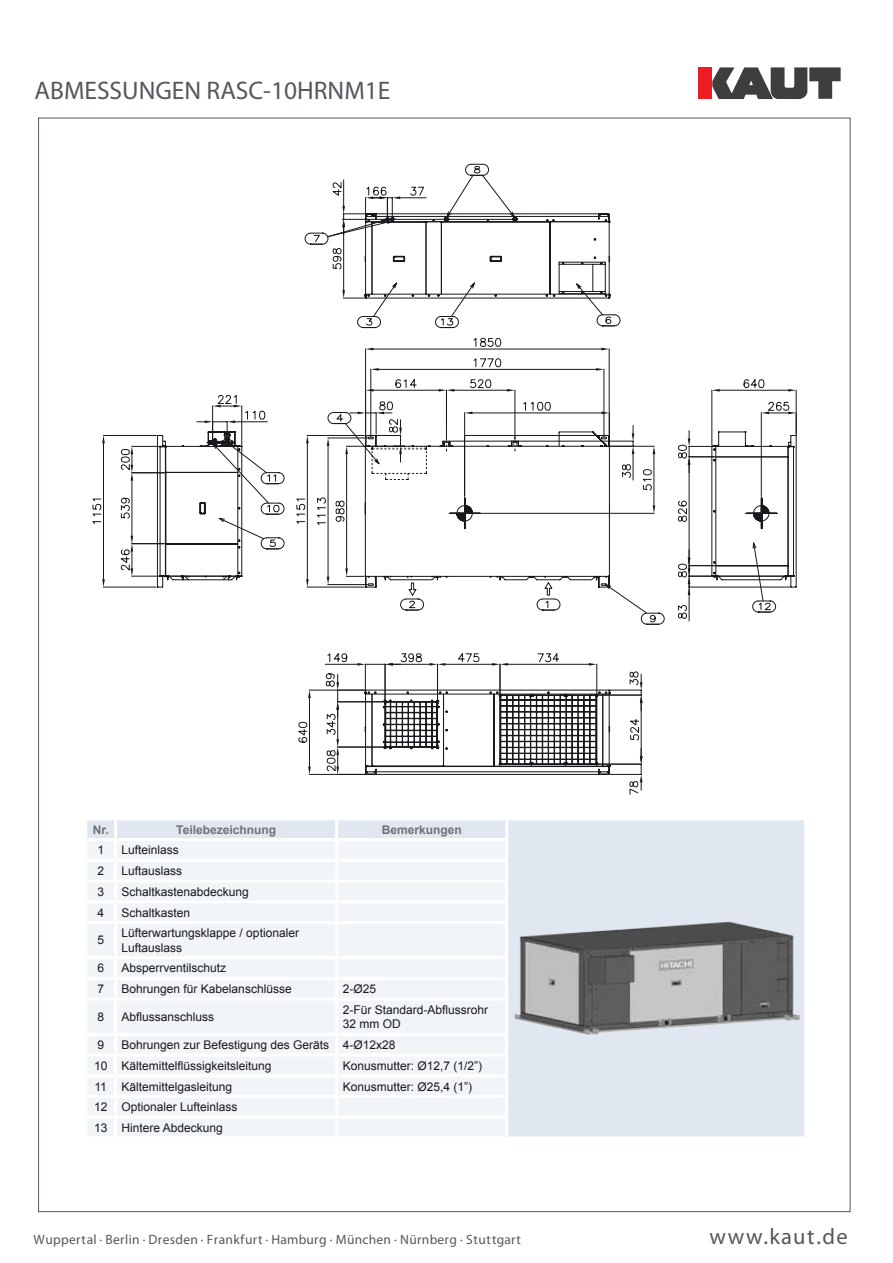
<style>
.page{position:relative;width:893px;height:1263px;background:#fff}
.page>*{position:absolute;margin:0;border:0;box-sizing:border-box;transform-origin:0 0}
.t1{font:25.5px "Myriad Pro";color:#54585d}
.t2{font:22.5px "Myriad Pro";letter-spacing:.065em;color:#54585d}
.t3{font:13.5px "Myriad Pro";letter-spacing:.025em;color:#54585d}
.t4{font:12px/14.4px "Arial";color:#1a171c}
.t5{font:700 12px "Arial";color:#707173}
.t6{font:10.8px "Arial";color:#000}
</style>
<div class="page">
<div style="left:698px;top:67px;width:14px;height:32px;background:#ee1d23"></div>
<svg style="left:712px;top:67px;width:129px;height:32px"></svg>
<svg style="left:92px;top:163px;width:705px;height:619px"></svg>
<div style="left:87px;top:820px;width:717px;height:316px;background:#e0e7f0"></div>
<div style="left:87px;top:841px;width:418px;height:295px;background:#f1f5f7"></div>
<hr style="left:505px;top:841px;width:3px;height:18px;background:#fff">
<hr style="left:505px;top:862px;width:3px;height:17px;background:#fff">
<hr style="left:505px;top:882px;width:3px;height:18px;background:#fff">
<hr style="left:505px;top:903px;width:3px;height:18px;background:#fff">
<hr style="left:505px;top:924px;width:3px;height:32px;background:#fff">
<hr style="left:505px;top:959px;width:3px;height:18px;background:#fff">
<hr style="left:505px;top:980px;width:3px;height:18px;background:#fff">
<hr style="left:505px;top:1001px;width:3px;height:32px;background:#fff">
<hr style="left:505px;top:1036px;width:3px;height:17px;background:#fff">
<hr style="left:505px;top:1056px;width:3px;height:18px;background:#fff">
<hr style="left:505px;top:1077px;width:3px;height:18px;background:#fff">
<hr style="left:505px;top:1098px;width:3px;height:18px;background:#fff">
<hr style="left:505px;top:1119px;width:3px;height:17px;background:#fff">
<hr style="left:114px;top:820px;width:3px;height:18px;background:#fff">
<hr style="left:335px;top:820px;width:3px;height:18px;background:#fff">
<hr style="left:505px;top:820px;width:3px;height:18px;background:#fff">
<hr style="left:84px;top:838px;width:32px;height:3px;background:#fff">
<hr style="left:116px;top:838px;width:221px;height:3px;background:#fff">
<hr style="left:114px;top:841px;width:3px;height:18px;background:#fff">
<hr style="left:337px;top:838px;width:171px;height:3px;background:#fff">
<hr style="left:335px;top:841px;width:3px;height:18px;background:#fff">
<hr style="left:84px;top:859px;width:32px;height:3px;background:#fff">
<hr style="left:116px;top:859px;width:221px;height:3px;background:#fff">
<hr style="left:114px;top:862px;width:3px;height:17px;background:#fff">
<hr style="left:337px;top:859px;width:171px;height:3px;background:#fff">
<hr style="left:335px;top:862px;width:3px;height:17px;background:#fff">
<hr style="left:84px;top:879px;width:32px;height:3px;background:#fff">
<hr style="left:116px;top:879px;width:221px;height:3px;background:#fff">
<hr style="left:114px;top:882px;width:3px;height:18px;background:#fff">
<hr style="left:337px;top:879px;width:171px;height:3px;background:#fff">
<hr style="left:335px;top:882px;width:3px;height:18px;background:#fff">
<hr style="left:84px;top:900px;width:32px;height:3px;background:#fff">
<hr style="left:116px;top:900px;width:221px;height:3px;background:#fff">
<hr style="left:114px;top:903px;width:3px;height:18px;background:#fff">
<hr style="left:337px;top:900px;width:171px;height:3px;background:#fff">
<hr style="left:335px;top:903px;width:3px;height:18px;background:#fff">
<hr style="left:84px;top:921px;width:32px;height:3px;background:#fff">
<hr style="left:116px;top:921px;width:221px;height:3px;background:#fff">
<hr style="left:114px;top:924px;width:3px;height:32px;background:#fff">
<hr style="left:337px;top:921px;width:171px;height:3px;background:#fff">
<hr style="left:335px;top:924px;width:3px;height:32px;background:#fff">
<hr style="left:84px;top:956px;width:32px;height:3px;background:#fff">
<hr style="left:116px;top:956px;width:221px;height:3px;background:#fff">
<hr style="left:114px;top:959px;width:3px;height:18px;background:#fff">
<hr style="left:337px;top:956px;width:171px;height:3px;background:#fff">
<hr style="left:335px;top:959px;width:3px;height:18px;background:#fff">
<hr style="left:84px;top:977px;width:32px;height:3px;background:#fff">
<hr style="left:116px;top:977px;width:221px;height:3px;background:#fff">
<hr style="left:114px;top:980px;width:3px;height:18px;background:#fff">
<hr style="left:337px;top:977px;width:171px;height:3px;background:#fff">
<hr style="left:335px;top:980px;width:3px;height:18px;background:#fff">
<hr style="left:84px;top:998px;width:32px;height:3px;background:#fff">
<hr style="left:116px;top:998px;width:221px;height:3px;background:#fff">
<hr style="left:114px;top:1001px;width:3px;height:32px;background:#fff">
<hr style="left:337px;top:998px;width:171px;height:3px;background:#fff">
<hr style="left:335px;top:1001px;width:3px;height:32px;background:#fff">
<hr style="left:84px;top:1033px;width:32px;height:3px;background:#fff">
<hr style="left:116px;top:1033px;width:221px;height:3px;background:#fff">
<hr style="left:114px;top:1036px;width:3px;height:17px;background:#fff">
<hr style="left:337px;top:1033px;width:171px;height:3px;background:#fff">
<hr style="left:335px;top:1036px;width:3px;height:17px;background:#fff">
<hr style="left:84px;top:1053px;width:32px;height:3px;background:#fff">
<hr style="left:116px;top:1053px;width:221px;height:3px;background:#fff">
<hr style="left:114px;top:1056px;width:3px;height:18px;background:#fff">
<hr style="left:337px;top:1053px;width:171px;height:3px;background:#fff">
<hr style="left:335px;top:1056px;width:3px;height:18px;background:#fff">
<hr style="left:84px;top:1074px;width:32px;height:3px;background:#fff">
<hr style="left:116px;top:1074px;width:221px;height:3px;background:#fff">
<hr style="left:114px;top:1077px;width:3px;height:18px;background:#fff">
<hr style="left:337px;top:1074px;width:171px;height:3px;background:#fff">
<hr style="left:335px;top:1077px;width:3px;height:18px;background:#fff">
<hr style="left:84px;top:1095px;width:32px;height:3px;background:#fff">
<hr style="left:116px;top:1095px;width:221px;height:3px;background:#fff">
<hr style="left:114px;top:1098px;width:3px;height:18px;background:#fff">
<hr style="left:337px;top:1095px;width:171px;height:3px;background:#fff">
<hr style="left:335px;top:1098px;width:3px;height:18px;background:#fff">
<hr style="left:84px;top:1116px;width:32px;height:3px;background:#fff">
<hr style="left:116px;top:1116px;width:221px;height:3px;background:#fff">
<hr style="left:114px;top:1119px;width:3px;height:17px;background:#fff">
<hr style="left:337px;top:1116px;width:171px;height:3px;background:#fff">
<hr style="left:335px;top:1119px;width:3px;height:17px;background:#fff">
<img style="left:515px;top:921px;width:284px;height:116px">
<h1 class="t1" style="left:35px;top:75px;width:357px">ABMESSUNGEN RASC-10HRNM1E</h1>
<p class="t5" style="left:93px;top:821px;width:18px">Nr.</p>
<p class="t5" style="left:176px;top:821px;width:101px">Teilebezeichnung</p>
<p class="t5" style="left:382px;top:821px;width:82px">Bemerkungen</p>
<p class="t4" style="left:97px;top:843px;width:8px">1</p>
<p class="t4" style="left:122px;top:843px;width:59px">Lufteinlass</p>
<p class="t4" style="left:97px;top:864px;width:8px">2</p>
<p class="t4" style="left:122px;top:864px;width:62px">Luftauslass</p>
<p class="t4" style="left:97px;top:884px;width:8px">3</p>
<p class="t4" style="left:122px;top:884px;width:129px">Schaltkastenabdeckung</p>
<p class="t4" style="left:97px;top:905px;width:8px">4</p>
<p class="t4" style="left:122px;top:905px;width:70px">Schaltkasten</p>
<p class="t4" style="left:97px;top:933px;width:8px">5</p>
<p class="t4" style="left:122px;top:926px;width:179px">Lüfterwartungsklappe / optionaler<br>Luftauslass</p>
<p class="t4" style="left:97px;top:961px;width:8px">6</p>
<p class="t4" style="left:122px;top:961px;width:106px">Absperrventilschutz</p>
<p class="t4" style="left:97px;top:982px;width:8px">7</p>
<p class="t4" style="left:122px;top:982px;width:172px">Bohrungen für Kabelanschlüsse</p>
<p class="t4" style="left:343px;top:982px;width:35px">2-Ø25</p>
<p class="t4" style="left:97px;top:1010px;width:8px">8</p>
<p class="t4" style="left:122px;top:1010px;width:94px">Abflussanschluss</p>
<p class="t4" style="left:343px;top:1002px;width:147px">2-Für Standard-Abflussrohr<br>32 mm OD</p>
<p class="t4" style="left:97px;top:1038px;width:8px">9</p>
<p class="t6" style="left:145px;top:1005px;width:30px">Wand</p>
<p class="t4" style="left:94px;top:1034px;width:303px;line-height:20.7px;text-indent:28px">Bohrungen zur Befestigung des Geräts 4-Ø12x28<br>10 Kältemittelflüssigkeitsleitung</p>
<p class="t4" style="left:343px;top:1058px;width:141px">Konusmutter: Ø12,7 (1/2”)</p>
<p class="t4" style="left:94px;top:1079px;width:139px">11 Kältemittelgasleitung</p>
<p class="t4" style="left:343px;top:1079px;width:131px">Konusmutter: Ø25,4 (1”)</p>
<p class="t4" style="left:94px;top:1097px;width:145px;line-height:20.7px">12 Optionaler Lufteinlass<br>13 Hintere Abdeckung</p>
<p class="t3" style="left:34px;top:1232px;width:489px">Wuppertal · Berlin · Dresden · Frankfurt · Hamburg · München · Nürnberg · Stuttgart</p>
<h2 class="t2" style="left:709px;top:1224px;width:140px">www.kaut.de</h2>
</div>
